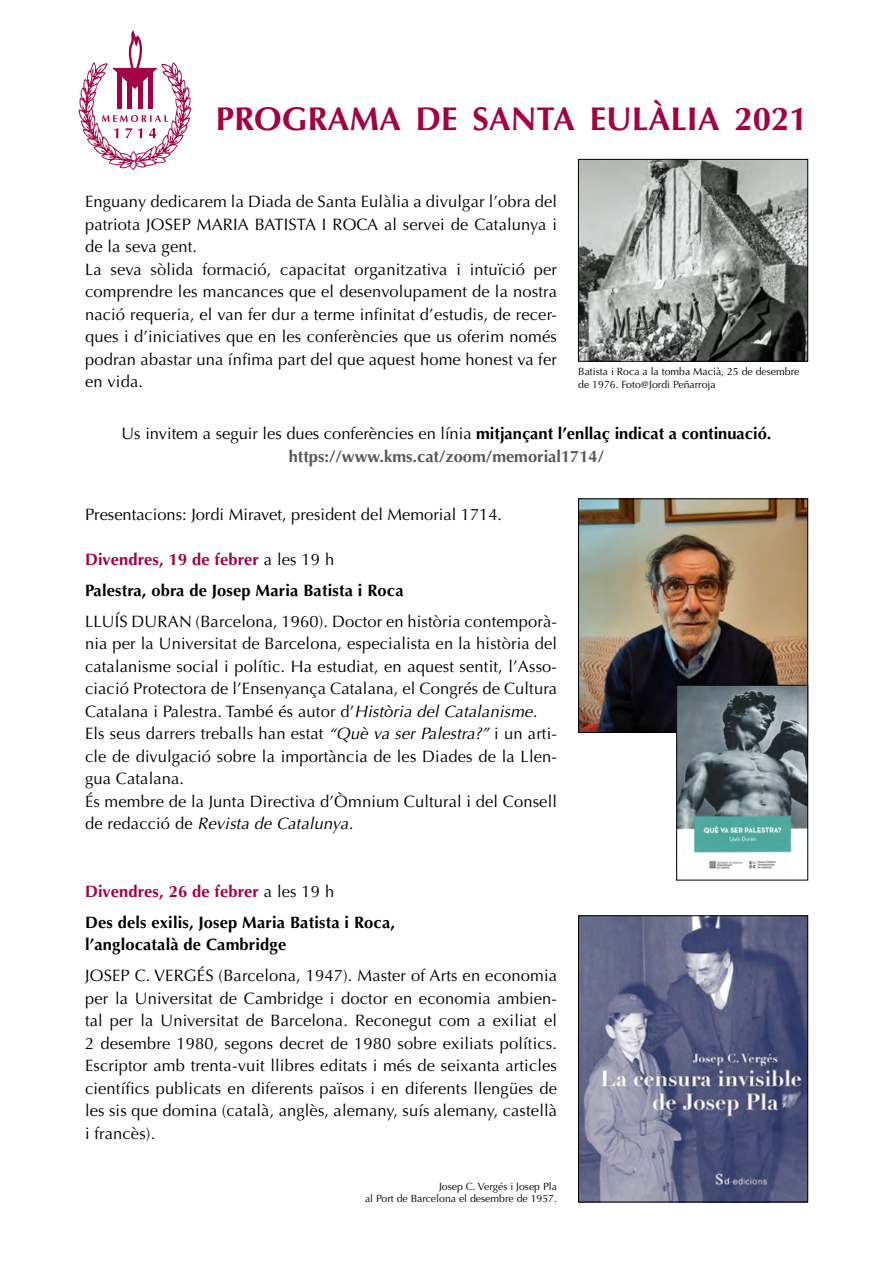
<style>
.page{position:relative;width:893px;height:1263px;background:#fff}
.page>*{position:absolute;margin:0;border:0;box-sizing:border-box;transform-origin:0 0}
.t1{font:700 33px "Optima";color:#a40044}
.t2{font:16.5px/22.5px "Optima";letter-spacing:.01em;color:#000}
.t3{font:700 16.5px/31px "Optima";letter-spacing:.01em;color:#000}
.t4{font:10.5px/12.6px "Optima";color:#000}
.s1{font-weight:700}
.s2{font-weight:700;color:#58585a}
.s3{color:#a40044}
.s4{font-weight:400}
.s5{font-style:italic}
</style>
<div class="page">
<svg style="left:79px;top:30px;width:112px;height:140px"></svg>
<hr style="left:148px;top:70px;width:4px;height:38px;background:#a40044">
<img style="left:580px;top:161px;width:226px;height:198px">
<div style="left:578px;top:159px;width:230px;height:202px;border:1px solid #000"></div>
<img style="left:580px;top:501px;width:226px;height:229px">
<div style="left:578px;top:499px;width:230px;height:233px;border:1px solid #000"></div>
<img style="left:678px;top:687px;width:128px;height:182px">
<div style="left:676px;top:685px;width:132px;height:195px;border:1px solid #000"></div>
<img style="left:580px;top:917px;width:226px;height:283px">
<div style="left:578px;top:915px;width:230px;height:287px;border:1px solid #000"></div>
<h1 class="t1" style="left:216px;top:99px;width:594px">PROGRAMA DE SANTA EULÀLIA 2021</h1>
<p class="t2" style="left:85px;top:191px;width:473px">Enguany dedicarem la Diada de Santa Eulàlia a divulgar l’obra del patriota JOSEP MARIA BATISTA I ROCA al servei de Catalunya i de la seva gent.<br>La seva sòlida formació, capacitat organitzativa i intuïció per comprendre les mancances que el desenvolupament de la nostra nació requeria, el van fer dur a terme infinitat d’estudis, de recer&shy;ques i d’iniciatives que en les conferències que us oferim només podran abastar una ínfima part del que aquest home honest va fer en vida.</p>
<p class="t4" style="left:578px;top:366px;width:223px">Batista i Roca a la tomba Macià, 25 de desembre de 1976. Foto@Jordi Peñarroja</p>
<p class="t2" style="left:121px;top:423px;width:651px;text-align:center">Us invitem a seguir les dues conferències en línia <span class="s1">mitjançant l’enllaç indicat a continuació. </span><span class="s2">https://www.kms.cat/zoom/memorial1714/</span></p>
<p class="t2" style="left:85px;top:503px;width:419px">Presentacions: Jordi Miravet, president del Memorial 1714.</p>
<p class="t3" style="left:85px;top:544px;width:320px"><span class="s3">Divendres, 19 de febrer</span> <span class="s4">a les 19 h<br></span>Palestra, obra de Josep Maria Batista i Roca</p>
<p class="t2" style="left:85px;top:610px;width:474px">LLUÍS DURAN (Barcelona, 1960). Doctor en història contemporà&shy;nia per la Universitat de Barcelona, especialista en la història del catalanisme social i polític. Ha estudiat, en aquest sentit, l’Asso&shy;ciació Protectora de l’Ensenyança Catalana, el Congrés de Cultura Catalana i Palestra. També és autor d’<span class="s5">Història del Catalanisme.<br></span>Els seus darrers treballs han estat <span class="s5">“Què va ser Palestra?”</span> i un arti&shy;cle de divulgació sobre la importància de les Diades de la Llen&shy;gua Catalana.<br>És membre de la Junta Directiva d’Òmnium Cultural i del Consell de redacció de <span class="s5">Revista de Catalunya.</span></p>
<p class="t3" style="left:85px;top:876px;width:312px"><span class="s3">Divendres, 26 de febrer</span> <span class="s4">a les 19 h<br></span>Des dels exilis, Josep Maria Batista i Roca,</p>
<p class="t3" style="left:85px;top:929px;width:203px">l’anglocatalà de Cambridge</p>
<p class="t2" style="left:85px;top:965px;width:474px;text-align:justify">JOSEP C. VERGÉS (Barcelona, 1947). Master of Arts en economia per la Universitat de Cambridge i doctor en economia ambien&shy;tal per la Universitat de Barcelona. Reconegut com a exiliat el 2 desembre 1980, segons decret de 1980 sobre exiliats polítics.<br>Escriptor amb trenta-vuit llibres editats i més de seixanta articles científics publicats en diferents països i en diferents llengües de les sis que domina (català, anglès, alemany, suís alemany, castellà i francès).</p>
<p class="t4" style="left:365px;top:1180px;width:193px;text-align:right">Josep C. Vergés i Josep Pla<br>al Port de Barcelona el desembre de 1957.</p>
</div>
